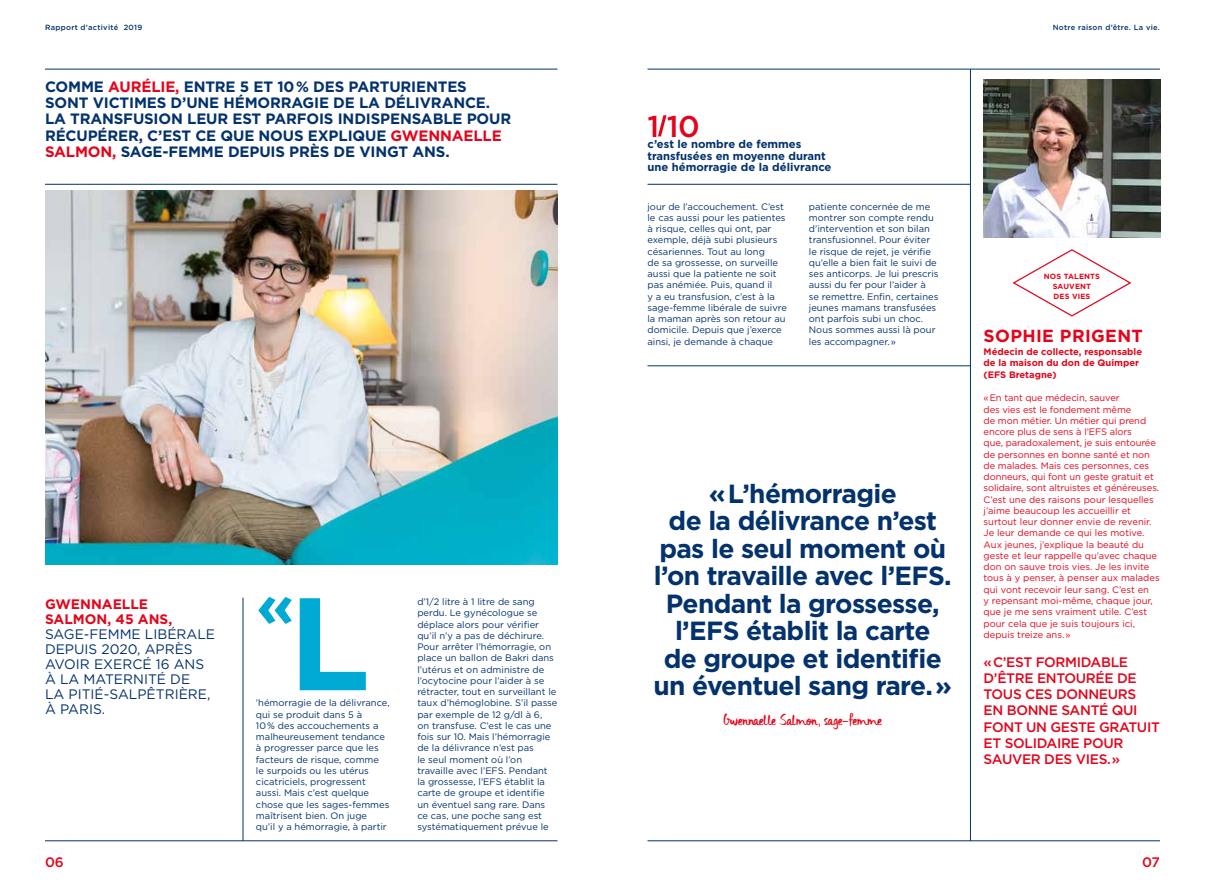
<style>
.page{position:relative;width:1205px;height:886px;background:#fff}
.page>*{position:absolute;margin:0;border:0;box-sizing:border-box;transform-origin:0 0}
.t1{font:700 131.38px "Gotham";color:#00aad3}
.t2{font:700 60px "Gotham";color:#00aad3}
.t3{font:500 30px "Gotham";color:#e3051b}
.t4{font:700 26.25px/27.5px "Gotham";letter-spacing:-.025em;color:#03326c;text-align:center}
.t5{font:700 17.5px "Gotham";letter-spacing:.02em;color:#e3051b}
.t6{font:16.25px "DK Uncle Edward";letter-spacing:-.025em;color:#e3051b}
.t7{font:700 15px/16.2px "Gotham";letter-spacing:-.01em;color:#03326c}
.t8{font:500 13.75px/16.2px "Gotham";letter-spacing:-.025em;color:#e3051b}
.t9{font:13.75px/15px "Gotham";color:#03326c}
.t10{font:700 13.75px/15px "Gotham";color:#e3051b}
.t11{font:700 11.25px/11.2px "Gotham";color:#03326c}
.t12{font:9.38px/11.2px "Gotham";color:#03326c}
.t13{font:9.38px/11.2px "Gotham";color:#e3051b}
.t14{font:700 9.38px/11.2px "Gotham";color:#e3051b}
.t15{font:500 7.5px "Gotham";letter-spacing:.04em;color:#03326c}
.t16{font:700 7.5px/10px "Gotham";letter-spacing:.02em;color:#e3051b;text-align:center}
.s1{color:#e3051b}
</style>
<div class="page">
<hr style="left:45px;top:69px;width:512px;height:1px;background:#03326c">
<hr style="left:647px;top:69px;width:513px;height:1px;background:#03326c">
<hr style="left:45px;top:840px;width:512px;height:1px;background:#03326c">
<hr style="left:647px;top:840px;width:513px;height:1px;background:#03326c">
<hr style="left:45px;top:184px;width:512px;height:1px;background:#03326c">
<hr style="left:970px;top:69px;width:1px;height:772px;background:#03326c">
<hr style="left:647px;top:184px;width:323px;height:1px;background:#03326c">
<hr style="left:647px;top:366px;width:323px;height:1px;background:#03326c">
<hr style="left:243px;top:598px;width:1px;height:243px;background:#03326c">
<img style="left:45px;top:191px;width:512px;height:374px">
<img style="left:983px;top:80px;width:177px;height:158px">
<svg style="left:658px;top:115px;width:8px;height:21px"></svg>
<svg style="left:1012px;top:249px;width:120px;height:68px"></svg>
<p class="t15" style="left:45px;top:22px;width:99px">Rapport d’activité 2019</p>
<p class="t15" style="left:1052px;top:22px;width:109px">Notre raison d’être. La vie.</p>
<p class="t7" style="left:45px;top:78px;width:468px">COMME <span class="s1">AURÉLIE,</span> ENTRE 5 ET 10 % DES PARTURIENTES SONT VICTIMES D’UNE HÉMORRAGIE DE LA DÉLIVRANCE.<br>LA TRANSFUSION LEUR EST PARFOIS INDISPENSABLE POUR RÉCUPÉRER, C’EST CE QUE NOUS EXPLIQUE <span class="s1">GWENNAELLE SALMON,</span> SAGE-FEMME DEPUIS PRÈS DE VINGT ANS.</p>
<h3 class="t10" style="left:45px;top:596px;width:129px">GWENNAELLE<br>SALMON, 45 ANS,</h3>
<h3 class="t9" style="left:45px;top:626px;width:172px">SAGE-FEMME LIBÉRALE<br>DEPUIS 2020, APRÈS<br>AVOIR EXERCÉ 16 ANS<br>À LA MATERNITÉ DE<br>LA PITIÉ-SALPÊTRIÈRE,<br>À PARIS.</h3>
<h2 class="t2" style="left:256px;top:565px;width:40px">«</h2>
<h1 class="t1" style="left:289px;top:557px;width:83px">L</h1>
<p class="t12" style="left:256px;top:697px;width:135px">’hémorragie de la délivrance, qui se produit dans 5 à<br>10 % des accouchements a malheureusement tendance à progresser parce que les facteurs de risque, comme<br>le surpoids ou les utérus cicatriciels, progressent aussi. Mais c’est quelque chose que les sages-femmes maîtrisent bien. On juge<br>qu’il y a hémorragie, à partir</p>
<p class="t12" style="left:417px;top:596px;width:142px">d’1/2 litre à 1 litre de sang perdu. Le gynécologue se déplace alors pour vérifier qu’il n’y a pas de déchirure.<br>Pour arrêter l’hémorragie, on place un ballon de Bakri dans l’utérus et on administre de l’ocytocine pour l’aider à se rétracter, tout en surveillant le taux d’hémoglobine. S’il passe par exemple de 12 g/dl à 6,<br>on transfuse. C’est le cas une fois sur 10. Mais l’hémorragie de la délivrance n’est pas<br>le seul moment où l’on travaille avec l’EFS. Pendant la grossesse, l’EFS établit la carte de groupe et identifie un éventuel sang rare. Dans ce cas, une poche sang est systématiquement prévue le</p>
<h3 class="t3" style="left:647px;top:107px;width:54px">1 10</h3>
<p class="t11" style="left:647px;top:139px;width:185px">c’est le nombre de femmes transfusées en moyenne durant une hémorragie de la délivrance</p>
<p class="t12" style="left:647px;top:200px;width:141px">jour de l’accouchement. C’est le cas aussi pour les patientes à risque, celles qui ont, par exemple, déjà subi plusieurs césariennes. Tout au long<br>de sa grossesse, on surveille aussi que la patiente ne soit pas anémiée. Puis, quand il<br>y a eu transfusion, c’est à la sage-femme libérale de suivre la maman après son retour au domicile. Depuis que j’exerce ainsi, je demande à chaque</p>
<p class="t12" style="left:809px;top:200px;width:131px">patiente concernée de me montrer son compte rendu d’intervention et son bilan transfusionnel. Pour éviter le risque de rejet, je vérifie qu’elle a bien fait le suivi de ses anticorps. Je lui prescris aussi du fer pour l’aider à<br>se remettre. Enfin, certaines jeunes mamans transfusées ont parfois subi un choc.<br>Nous sommes aussi là pour les accompagner. »</p>
<h3 class="t4" style="left:653px;top:479px;width:300px">« L’hémorragie<br>de la délivrance n’est pas le seul moment où l’on travaille avec l’EFS.<br>Pendant la grossesse, l’EFS établit la carte<br>de groupe et identifie un éventuel sang rare. »</h3>
<h3 class="t6" style="left:723px;top:711px;width:160px">Gwennaelle Salmon, sage-femme</h3>
<p class="t16" style="left:1044px;top:271px;width:58px">NOS TALENTS<br>SAUVENT<br>DES VIES</p>
<h3 class="t5" style="left:983px;top:324px;width:161px">SOPHIE PRIGENT</h3>
<p class="t14" style="left:983px;top:346px;width:160px">Médecin de collecte, responsable de la maison du don de Quimper (EFS Bretagne)</p>
<p class="t13" style="left:983px;top:392px;width:178px">« En tant que médecin, sauver<br>des vies est le fondement même<br>de mon métier. Un métier qui prend encore plus de sens à l’EFS alors<br>que, paradoxalement, je suis entourée de personnes en bonne santé et non de malades. Mais ces personnes, ces donneurs, qui font un geste gratuit et solidaire, sont altruistes et généreuses.<br>C’est une des raisons pour lesquelles j’aime beaucoup les accueillir et surtout leur donner envie de revenir.<br>Je leur demande ce qui les motive.<br>Aux jeunes, j’explique la beauté du geste et leur rappelle qu’avec chaque don on sauve trois vies. Je les invite tous à y penser, à penser aux malades qui vont recevoir leur sang. C’est en<br>y repensant moi-même, chaque jour, que je me sens vraiment utile. C’est pour cela que je suis toujours ici, depuis treize ans. »</p>
<h3 class="t8" style="left:983px;top:653px;width:178px">« C’EST FORMIDABLE<br>D’ÊTRE ENTOURÉE DE<br>TOUS CES DONNEURS<br>EN BONNE SANTÉ QUI<br>FONT UN GESTE GRATUIT<br>ET SOLIDAIRE POUR<br>SAUVER DES VIES. »</h3>
<h3 class="t8" style="left:45px;top:853px;width:20px">06</h3>
<h3 class="t8" style="left:1142px;top:853px;width:19px">07</h3>
</div>
